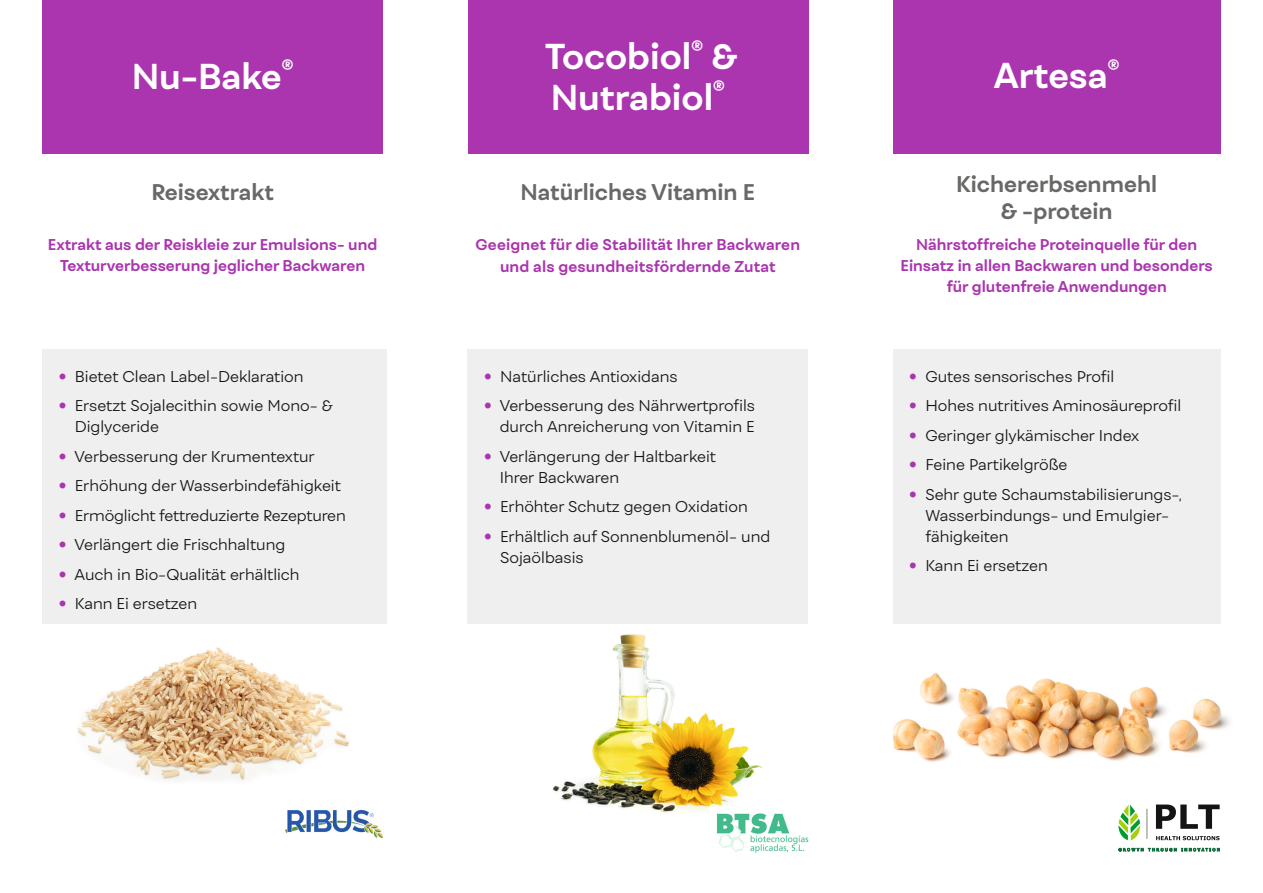
<style>
.page{position:relative;width:1263px;height:893px;background:#fff}
.page>*{position:absolute;margin:0;border:0;box-sizing:border-box;transform-origin:0 0}
.t1{font:700 34.5px/40.5px "Fibra";color:#fff}
.t2{font:700 21.75px/27px "Fibra";color:#686867;text-align:center}
.t3{font:300 15px/29.5px "Fibra";color:#131413}
.t4{font:700 15px/21px "Fibra";color:#aa35af;text-align:center}
.t5{font:700 13.05px "Fibra";color:#fff}
</style>
<div class="page">
<div style="left:468px;top:0;width:340px;height:153px;background:#aa35af"></div>
<div style="left:893px;top:0;width:327px;height:153px;background:#aa35af"></div>
<div style="left:43px;top:0;width:340px;height:153px;background:#aa35af"></div>
<div style="left:893px;top:350px;width:327px;height:274px;background:#efefef"></div>
<img style="left:893px;top:672px;width:337px;height:90px">
<svg style="left:1118px;top:804px;width:102px;height:48px"></svg>
<hr style="left:1147px;top:809px;width:1px;height:30px;background:#818181">
<img style="left:77px;top:647px;width:272px;height:135px">
<div style="left:43px;top:350px;width:344px;height:274px;background:#efefef"></div>
<img style="left:285px;top:809px;width:98px;height:29px">
<img style="left:552px;top:634px;width:210px;height:179px">
<div style="left:468px;top:350px;width:340px;height:274px;background:#efefef"></div>
<img style="left:709px;top:807px;width:100px;height:45px">
<h1 class="t1" style="left:132px;top:56px;width:152px">Nu-Bake</h1>
<p class="t5" style="left:282px;top:56px;width:13px">®</p>
<h1 class="t1" style="left:545px;top:36px;width:148px">Tocobiol</h1>
<p class="t5" style="left:691px;top:37px;width:13px">®</p>
<h1 class="t1" style="left:551px;top:36px;width:188px;text-indent:161px">&amp;<br>Nutrabiol</h1>
<p class="t5" style="left:713px;top:77px;width:13px">®</p>
<h2 class="t2" style="left:151px;top:179px;width:124px">Reisextrakt</h2>
<h2 class="t2" style="left:521px;top:179px;width:236px">Natürliches Vitamin E</h2>
<p class="t4" style="left:48px;top:234px;width:331px">Extrakt aus der Reiskleie zur Emulsions- und<br>Texturverbesserung jeglicher Backwaren</p>
<p class="t4" style="left:476px;top:233px;width:326px;line-height:22.5px">Geeignet für die Stabilität Ihrer Backwaren und als gesundheitsfördernde Zutat</p>
<p class="t3" style="left:75px;top:361px;width:259px">Bietet Clean Label-Deklaration<br>Ersetzt Sojalecithin sowie Mono- &amp;</p>
<p class="t3" style="left:74px;top:412px;width:273px">Diglyceride<br>Verbesserung der Krumentextur<br>Erhöhung der Wasserbindefähigkeit<br>Ermöglicht fettreduzierte Rezepturen<br>Verlängert die Frischhaltung<br>Auch in Bio-Qualität erhältlich<br>Kann Ei ersetzen</p>
<p class="t3" style="left:500px;top:361px;width:257px">Natürliches Antioxidans<br>Verbesserung des Nährwertprofils</p>
<p class="t3" style="left:500px;top:412px;width:256px">durch Anreicherung von Vitamin E<br>Verlängerung der Haltbarkeit</p>
<p class="t3" style="left:500px;top:462px;width:272px">Ihrer Backwaren<br>Erhöhter Schutz gegen Oxidation<br>Erhältlich auf Sonnenblumenöl- und</p>
<p class="t3" style="left:500px;top:542px;width:85px">Sojaölbasis</p>
<h1 class="t1" style="left:994px;top:55px;width:115px">Artesa</h1>
<p class="t5" style="left:1108px;top:56px;width:13px">®</p>
<h2 class="t2" style="left:956px;top:170px;width:202px">Kichererbsenmehl &amp; -protein</h2>
<p class="t4" style="left:901px;top:234px;width:314px">Nährstoffreiche Proteinquelle für den<br>Einsatz in allen Backwaren und besonders für glutenfreie Anwendungen</p>
<p class="t3" style="left:925px;top:361px;width:258px">Gutes sensorisches Profil<br>Hohes nutritives Aminosäureprofil<br>Geringer glykämischer Index<br>Feine Partikelgröße<br>Sehr gute Schaumstabilisierungs-,</p>
<p class="t3" style="left:925px;top:505px;width:245px;line-height:21px">Wasserbindungs- und Emulgier&shy;fähigkeiten</p>
<p class="t3" style="left:925px;top:551px;width:124px">Kann Ei ersetzen</p>
</div>
